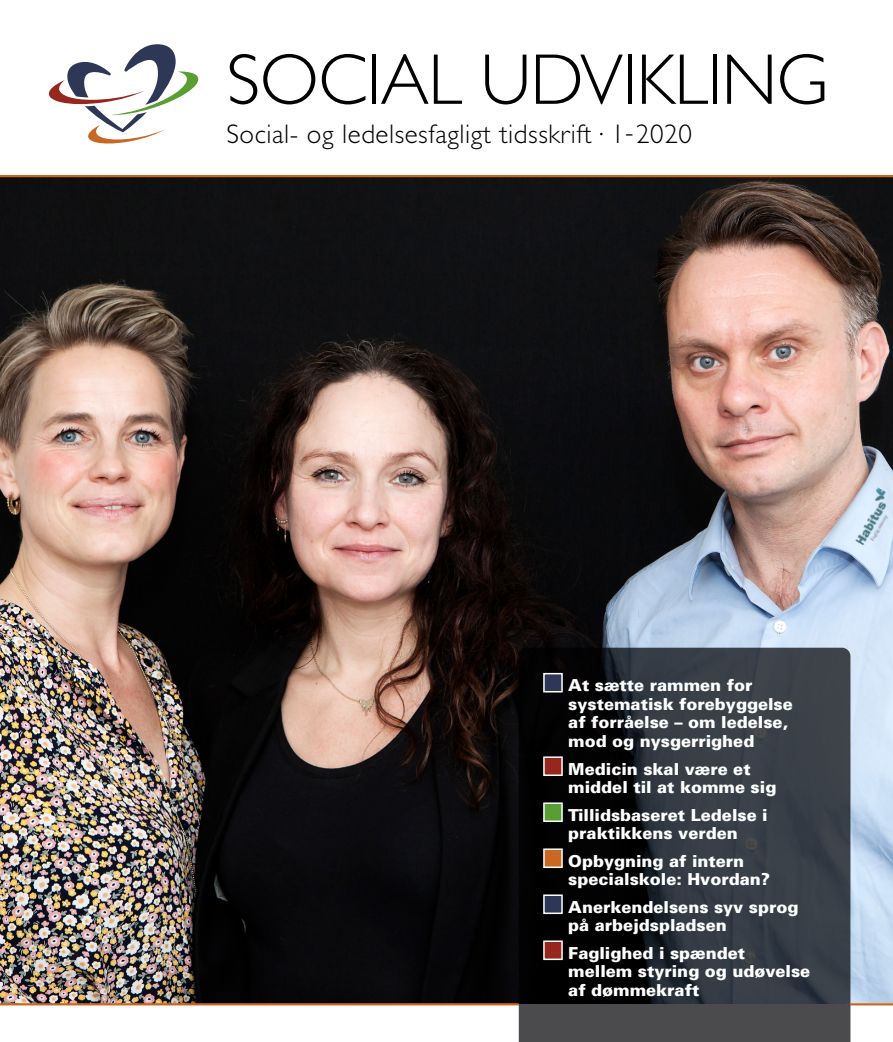
<style>
.page{position:relative;width:893px;height:1042px;background:#fff}
.page>*{position:absolute;margin:0;border:0;box-sizing:border-box;transform-origin:0 0}
.t1{font:300 72.15px "Gill Sans";letter-spacing:-.01em;color:#000}
.t2{font:300 27px "Gill Sans";letter-spacing:.02em;color:#000}
.t3{font:900 16.5px/18.8px "Univers";color:#fff}
</style>
<div class="page">
<img style="left:0;top:177px;width:893px;height:826px">
<svg style="left:48px;top:44px;width:151px;height:100px"></svg>
<hr style="left:0;top:175px;width:893px;height:2px;background:#c96822">
<hr style="left:0;top:1003px;width:519px;height:2px;background:#c96822">
<hr style="left:850px;top:1003px;width:43px;height:2px;background:#c96822">
<img style="left:849px;top:487px;width:44px;height:62px">
<svg style="left:519px;top:648px;width:331px;height:394px;background:#272b31"></svg>
<div style="left:543px;top:673px;width:20px;height:19px;background:#2e3856;border:2px solid #fff"></div>
<div style="left:543px;top:756px;width:20px;height:20px;background:#97271c;border:2px solid #fff"></div>
<div style="left:543px;top:802px;width:20px;height:20px;background:#599e33;border:2px solid #fff"></div>
<div style="left:543px;top:848px;width:20px;height:20px;background:#c96822;border:2px solid #fff"></div>
<div style="left:543px;top:894px;width:20px;height:20px;background:#2e3856;border:2px solid #fff"></div>
<div style="left:543px;top:940px;width:20px;height:20px;background:#97271c;border:2px solid #fff"></div>
<h1 class="t1" style="left:226px;top:39px;width:603px">SOCIAL UDVIKLING</h1>
<h2 class="t2" style="left:226px;top:119px;width:467px">Social- og ledelsesfagligt tidsskrift 1-2020</h2>
<p class="t3" style="left:568px;top:675px;width:226px">At sætte rammen for systematisk forebyggelse af forråelse – om ledelse, mod og nysgerrighed</p>
<p class="t3" style="left:568px;top:759px;width:210px">Medicin skal være et middel til at komme sig</p>
<p class="t3" style="left:568px;top:805px;width:201px">Tillidsbaseret Ledelse i praktikkens verden</p>
<p class="t3" style="left:568px;top:851px;width:203px">Opbygning af intern specialskole: Hvordan?</p>
<p class="t3" style="left:568px;top:897px;width:232px">Anerkendelsens syv sprog på arbejdspladsen</p>
<p class="t3" style="left:568px;top:943px;width:243px">Faglighed i spændet mellem styring og udøvelse af dømmekraft</p>
</div>
